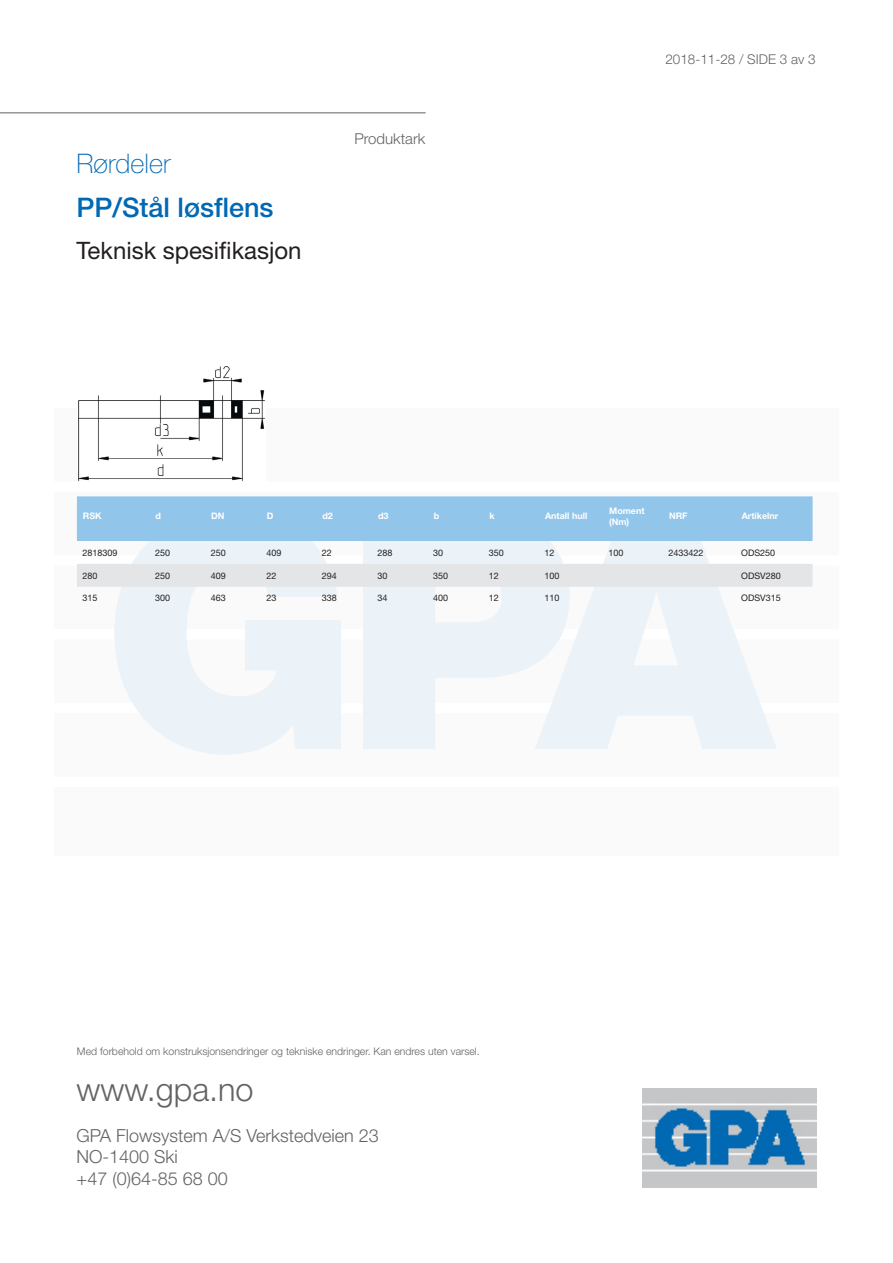
<style>
.page{position:relative;width:893px;height:1263px;background:#fff}
.page>*{position:absolute;margin:0;border:0;box-sizing:border-box;transform-origin:0 0}
.t1{font:300 32.4px "Helvetica Neue LT Std";color:#636366}
.t2{font:500 27px "Helvetica Neue LT Std";color:#0168b3}
.t3{font:100 27px "Helvetica Neue LT Std";color:#0168b3}
.t4{font:24px "Helvetica Neue LT Std";color:#231f20}
.t5{font:300 18px/21.6px "Helvetica Neue LT Std";color:#636366}
.t6{font:300 15px "Helvetica Neue LT Std";color:#636366}
.t7{font:300 13.5px "Helvetica Neue LT Std";color:#636366}
.t8{font:300 10.5px "Helvetica Neue LT Std";color:#636366}
.t9{font:9px "Helvetica Neue LT Std";color:#231f20}
.t10{font:700 9px/10.8px "Helvetica Neue LT Std";color:#fff}
</style>
<div class="page">
<div style="left:54px;top:408px;width:785px;height:447px;background:#fafafa"></div>
<div style="left:54px;top:777px;width:785px;height:10px;background:#fff"></div>
<div style="left:54px;top:703px;width:785px;height:10px;background:#fff"></div>
<div style="left:54px;top:629px;width:785px;height:10px;background:#fff"></div>
<div style="left:54px;top:555px;width:785px;height:11px;background:#fff"></div>
<div style="left:54px;top:482px;width:785px;height:10px;background:#fff"></div>
<svg style="left:114px;top:541px;width:227px;height:214px;fill:#ebf3f9"></svg>
<svg style="left:363px;top:541px;width:172px;height:208px;fill:#ebf3f9"></svg>
<svg style="left:535px;top:541px;width:242px;height:208px;fill:#ebf3f9"></svg>
<hr style="left:0;top:112px;width:426px;height:1px;background:#636366">
<img style="left:643px;top:1088px;width:173px;height:99px">
<img style="left:78px;top:366px;width:187px;height:115px">
<div style="left:77px;top:496px;width:736px;height:45px;background:#92c5ea"></div>
<div style="left:77px;top:564px;width:736px;height:23px;background:#e4e5e7"></div>
<h2 class="t3" style="left:77px;top:148px;width:96px">Rørdeler</h2>
<h2 class="t2" style="left:77px;top:191px;width:199px">PP/Stål løsflens</h2>
<h3 class="t4" style="left:77px;top:236px;width:226px">Teknisk spesifikasjon</h3>
<h3 class="t6" style="left:354px;top:129px;width:72px">Produktark</h3>
<h3 class="t7" style="left:665px;top:51px;width:152px">2018-11-28 / SIDE 3 av 3</h3>
<p class="t10" style="left:83px;top:510px;width:20px">RSK</p>
<p class="t10" style="left:156px;top:510px;width:7px">d</p>
<p class="t10" style="left:211px;top:510px;width:15px">DN</p>
<p class="t10" style="left:267px;top:510px;width:8px">D</p>
<p class="t10" style="left:322px;top:510px;width:12px">d2</p>
<p class="t10" style="left:378px;top:510px;width:12px">d3</p>
<p class="t10" style="left:434px;top:510px;width:7px">b</p>
<p class="t10" style="left:489px;top:510px;width:7px">k</p>
<p class="t10" style="left:545px;top:510px;width:44px">Antall hull</p>
<p class="t10" style="left:609px;top:505px;width:37px">Moment (Nm)</p>
<p class="t10" style="left:669px;top:510px;width:20px">NRF</p>
<p class="t10" style="left:742px;top:510px;width:38px">Artikelnr</p>
<p class="t9" style="left:82px;top:547px;width:37px">2818309</p>
<p class="t9" style="left:155px;top:547px;width:17px">250</p>
<p class="t9" style="left:211px;top:547px;width:17px">250</p>
<p class="t9" style="left:266px;top:547px;width:17px">409</p>
<p class="t9" style="left:322px;top:547px;width:12px">22</p>
<p class="t9" style="left:378px;top:547px;width:17px">288</p>
<p class="t9" style="left:433px;top:547px;width:12px">30</p>
<p class="t9" style="left:489px;top:547px;width:17px">350</p>
<p class="t9" style="left:544px;top:547px;width:12px">12</p>
<p class="t9" style="left:609px;top:547px;width:17px">100</p>
<p class="t9" style="left:668px;top:547px;width:37px">2433422</p>
<p class="t9" style="left:741px;top:547px;width:36px">ODS250</p>
<p class="t9" style="left:82px;top:570px;width:17px">280</p>
<p class="t9" style="left:155px;top:570px;width:17px">250</p>
<p class="t9" style="left:211px;top:570px;width:17px">409</p>
<p class="t9" style="left:266px;top:570px;width:12px">22</p>
<p class="t9" style="left:322px;top:570px;width:17px">294</p>
<p class="t9" style="left:378px;top:570px;width:12px">30</p>
<p class="t9" style="left:433px;top:570px;width:17px">350</p>
<p class="t9" style="left:489px;top:570px;width:12px">12</p>
<p class="t9" style="left:544px;top:570px;width:17px">100</p>
<p class="t9" style="left:741px;top:570px;width:41px">ODSV280</p>
<p class="t9" style="left:82px;top:593px;width:17px">315</p>
<p class="t9" style="left:155px;top:593px;width:17px">300</p>
<p class="t9" style="left:211px;top:593px;width:17px">463</p>
<p class="t9" style="left:266px;top:593px;width:12px">23</p>
<p class="t9" style="left:322px;top:593px;width:17px">338</p>
<p class="t9" style="left:378px;top:593px;width:12px">34</p>
<p class="t9" style="left:433px;top:593px;width:17px">400</p>
<p class="t9" style="left:489px;top:593px;width:12px">12</p>
<p class="t9" style="left:544px;top:593px;width:17px">110</p>
<p class="t9" style="left:741px;top:593px;width:41px">ODSV315</p>
<p class="t8" style="left:77px;top:1045px;width:404px">Med forbehold om konstruksjonsendringer og tekniske endringer. Kan endres uten varsel.</p>
<h1 class="t1" style="left:77px;top:1069px;width:179px">www.gpa.no</h1>
<h3 class="t5" style="left:77px;top:1124px;width:304px">GPA Flowsystem A/S Verkstedveien 23<br>NO-1400 Ski<br>+47 (0)64-85 68 00</h3>
</div>
